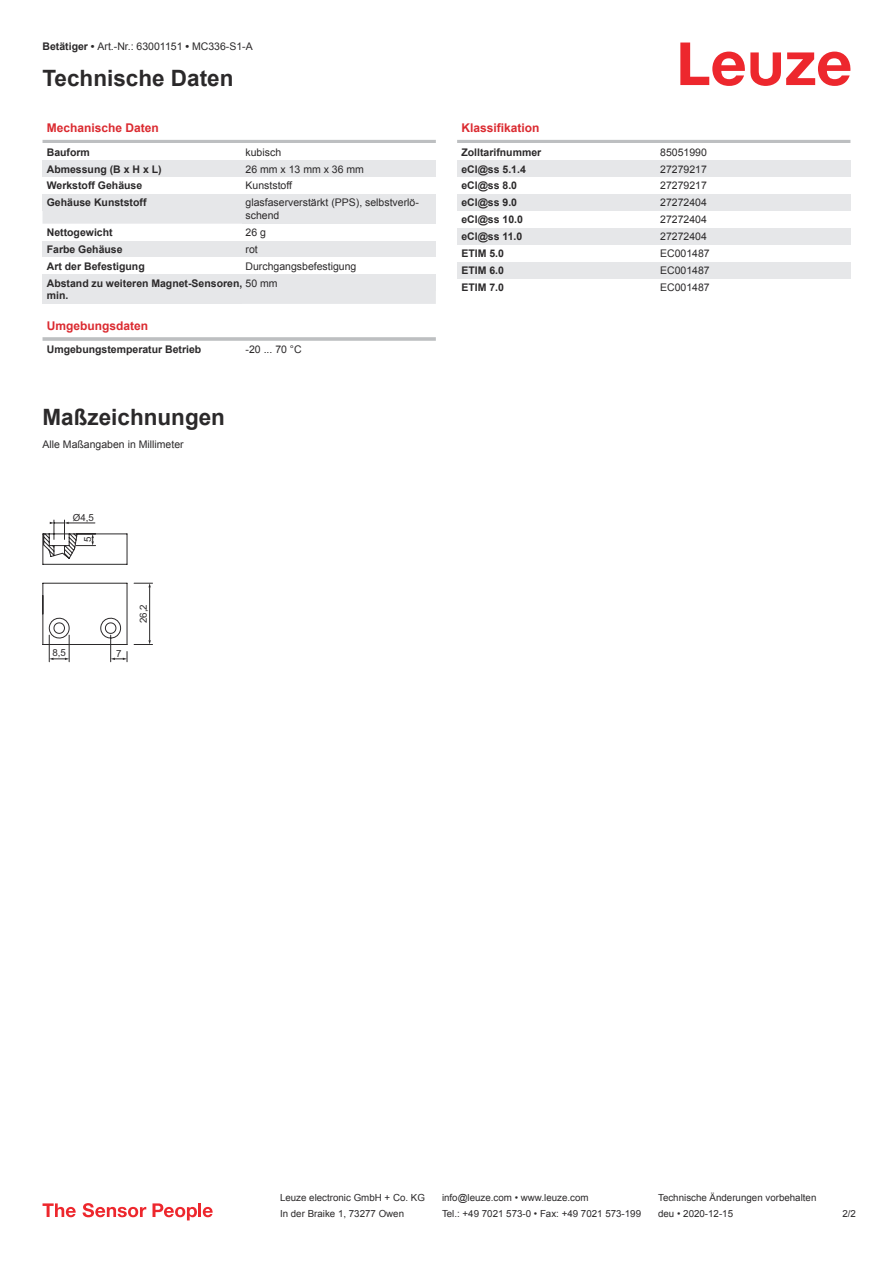
<style>
.page{position:relative;width:893px;height:1263px;background:#fff}
.page>*{position:absolute;margin:0;border:0;box-sizing:border-box;transform-origin:0 0}
.t1{font:700 22.5px "Arial";color:#2b292a}
.t2{font:700 12px "Arial";color:#db2a30}
.t3{font:700 10.5px/17px "Arial";color:#2b292a}
.t4{font:10.5px/12.6px "Arial";color:#2b292a}
.t5{font:9.75px "Arial";color:#2b292a}
.s1{font-weight:700}
.s2{font-weight:400}
</style>
<div class="page">
<svg style="left:680px;top:43px;width:170px;height:43px"></svg>
<div style="left:43px;top:211px;width:393px;height:93px;background:#e6e7e9"></div>
<hr style="left:43px;top:140px;width:393px;height:3px;background:#bdbfc1">
<div style="left:43px;top:160px;width:199px;height:17px;background:#e6e7e9"></div>
<div style="left:242px;top:160px;width:194px;height:17px;background:#e6e7e9"></div>
<div style="left:43px;top:194px;width:199px;height:17px;background:#e6e7e9"></div>
<div style="left:242px;top:194px;width:194px;height:30px;background:#e6e7e9"></div>
<div style="left:43px;top:224px;width:199px;height:17px;background:#fff"></div>
<div style="left:242px;top:224px;width:194px;height:17px;background:#fff"></div>
<div style="left:43px;top:241px;width:199px;height:16px;background:#e6e7e9"></div>
<div style="left:242px;top:241px;width:194px;height:16px;background:#e6e7e9"></div>
<div style="left:43px;top:257px;width:199px;height:17px;background:#fff"></div>
<div style="left:242px;top:257px;width:194px;height:17px;background:#fff"></div>
<div style="left:43px;top:274px;width:199px;height:30px;background:#e6e7e9"></div>
<div style="left:242px;top:274px;width:194px;height:17px;background:#e6e7e9"></div>
<hr style="left:43px;top:337px;width:393px;height:4px;background:#c7c9cb">
<hr style="left:457px;top:140px;width:393px;height:3px;background:#bdbfc1">
<div style="left:457px;top:160px;width:200px;height:17px;background:#e6e7e9"></div>
<div style="left:657px;top:160px;width:193px;height:17px;background:#e6e7e9"></div>
<div style="left:457px;top:194px;width:200px;height:17px;background:#e6e7e9"></div>
<div style="left:657px;top:194px;width:193px;height:17px;background:#e6e7e9"></div>
<div style="left:457px;top:228px;width:200px;height:17px;background:#e6e7e9"></div>
<div style="left:657px;top:228px;width:193px;height:17px;background:#e6e7e9"></div>
<div style="left:457px;top:262px;width:200px;height:17px;background:#e6e7e9"></div>
<div style="left:657px;top:262px;width:193px;height:17px;background:#e6e7e9"></div>
<svg style="left:43px;top:1203px;width:33px;height:14px"></svg>
<svg style="left:83px;top:1203px;width:63px;height:14px"></svg>
<svg style="left:153px;top:1203px;width:44px;height:17px"></svg>
<hr style="left:198px;top:1203px;width:3px;height:14px;background:#ed272d">
<svg style="left:203px;top:1207px;width:10px;height:10px"></svg>
<svg style="left:43px;top:519px;width:110px;height:143px"></svg>
<p class="t4" style="left:43px;top:41px;width:212px"><span class="s1">Betätiger •</span> Art.-Nr.: 63001151 <span class="s1">•</span> MC336-S1-A</p>
<h1 class="t1" style="left:43px;top:70px;width:192px">Technische Daten</h1>
<p class="t2" style="left:47px;top:123px;width:114px">Mechanische Daten</p>
<p class="t3" style="left:47px;top:144px;width:45px">Bauform</p>
<p class="t4" style="left:246px;top:147px;width:37px">kubisch</p>
<p class="t3" style="left:47px;top:161px;width:116px">Abmessung (B x H x L)</p>
<p class="t4" style="left:246px;top:164px;width:120px">26 mm x 13 mm x 36 mm</p>
<p class="t3" style="left:47px;top:178px;width:97px">Werkstoff Gehäuse</p>
<p class="t4" style="left:246px;top:180px;width:48px">Kunststoff</p>
<p class="t3" style="left:47px;top:195px;width:101px">Gehäuse Kunststoff</p>
<p class="t4" style="left:246px;top:197px;width:175px">glasfaserverstärkt (PPS), selbstverlö&shy;schend</p>
<p class="t3" style="left:47px;top:225px;width:67px">Nettogewicht</p>
<p class="t4" style="left:246px;top:227px;width:22px">26 g</p>
<p class="t3" style="left:47px;top:242px;width:77px">Farbe Gehäuse</p>
<p class="t4" style="left:246px;top:244px;width:14px">rot</p>
<p class="t3" style="left:47px;top:258px;width:100px">Art der Befestigung</p>
<p class="t3" style="left:47px;top:258px;width:311px;text-indent:199px"><span class="s2">Durchgangsbefestigung<br></span>Abstand zu weiteren Magnet- Sensoren, <span class="s2">50 mm</span></p>
<p class="t3" style="left:47px;top:288px;width:23px">min.</p>
<p class="t2" style="left:47px;top:321px;width:103px">Umgebungsdaten</p>
<p class="t3" style="left:47px;top:342px;width:156px">Umgebungstemperatur Betrieb</p>
<p class="t4" style="left:246px;top:344px;width:58px">-20 ... 70 °C</p>
<h1 class="t1" style="left:43px;top:408px;width:184px">Maßzeichnungen</h1>
<p class="t4" style="left:43px;top:439px;width:143px">Alle Maßangaben in Millimeter</p>
<p class="t5" style="left:73px;top:514px;width:23px">Ø4,5</p>
<p class="t5" style="left:84px;top:542px;width:7px;rotate:-90deg">5</p>
<p class="t5" style="left:52px;top:649px;width:15px">8,5</p>
<p class="t5" style="left:116px;top:650px;width:7px">7</p>
<p class="t5" style="left:140px;top:623px;width:20px;rotate:-90deg">26,2</p>
<p class="t2" style="left:461px;top:123px;width:80px">Klassifikation</p>
<p class="t3" style="left:461px;top:144px;width:81px">Zolltarifnummer</p>
<p class="t4" style="left:660px;top:147px;width:48px">85051990</p>
<p class="t3" style="left:461px;top:161px;width:66px">eCl@ss 5.1.4</p>
<p class="t4" style="left:660px;top:164px;width:48px">27279217</p>
<p class="t3" style="left:461px;top:178px;width:57px">eCl@ss 8.0</p>
<p class="t4" style="left:660px;top:180px;width:48px">27279217</p>
<p class="t3" style="left:461px;top:195px;width:57px">eCl@ss 9.0</p>
<p class="t4" style="left:660px;top:197px;width:48px">27272404</p>
<p class="t3" style="left:461px;top:212px;width:63px">eCl@ss 10.0</p>
<p class="t4" style="left:660px;top:214px;width:48px">27272404</p>
<p class="t3" style="left:461px;top:229px;width:63px">eCl@ss 11.0</p>
<p class="t4" style="left:660px;top:231px;width:48px">27272404</p>
<p class="t3" style="left:461px;top:246px;width:44px">ETIM 5.0</p>
<p class="t4" style="left:660px;top:248px;width:51px">EC001487</p>
<p class="t3" style="left:461px;top:263px;width:44px">ETIM 6.0</p>
<p class="t4" style="left:660px;top:265px;width:51px">EC001487</p>
<p class="t3" style="left:461px;top:280px;width:44px">ETIM 7.0</p>
<p class="t4" style="left:660px;top:282px;width:51px">EC001487</p>
<p class="t5" style="left:280px;top:1194px;width:146px">Leuze electronic GmbH + Co. KG</p>
<p class="t5" style="left:442px;top:1194px;width:148px">info@leuze.com • www.leuze.com</p>
<p class="t5" style="left:658px;top:1194px;width:160px">Technische Änderungen vorbehalten</p>
<p class="t5" style="left:280px;top:1210px;width:126px">In der Braike 1, 73277 Owen</p>
<p class="t5" style="left:442px;top:1210px;width:201px">Tel.: +49 7021 573-0 • Fax: +49 7021 573-199</p>
<p class="t5" style="left:658px;top:1210px;width:76px">deu • 2020-12-15</p>
<p class="t5" style="left:842px;top:1210px;width:15px">2 /2</p>
</div>
